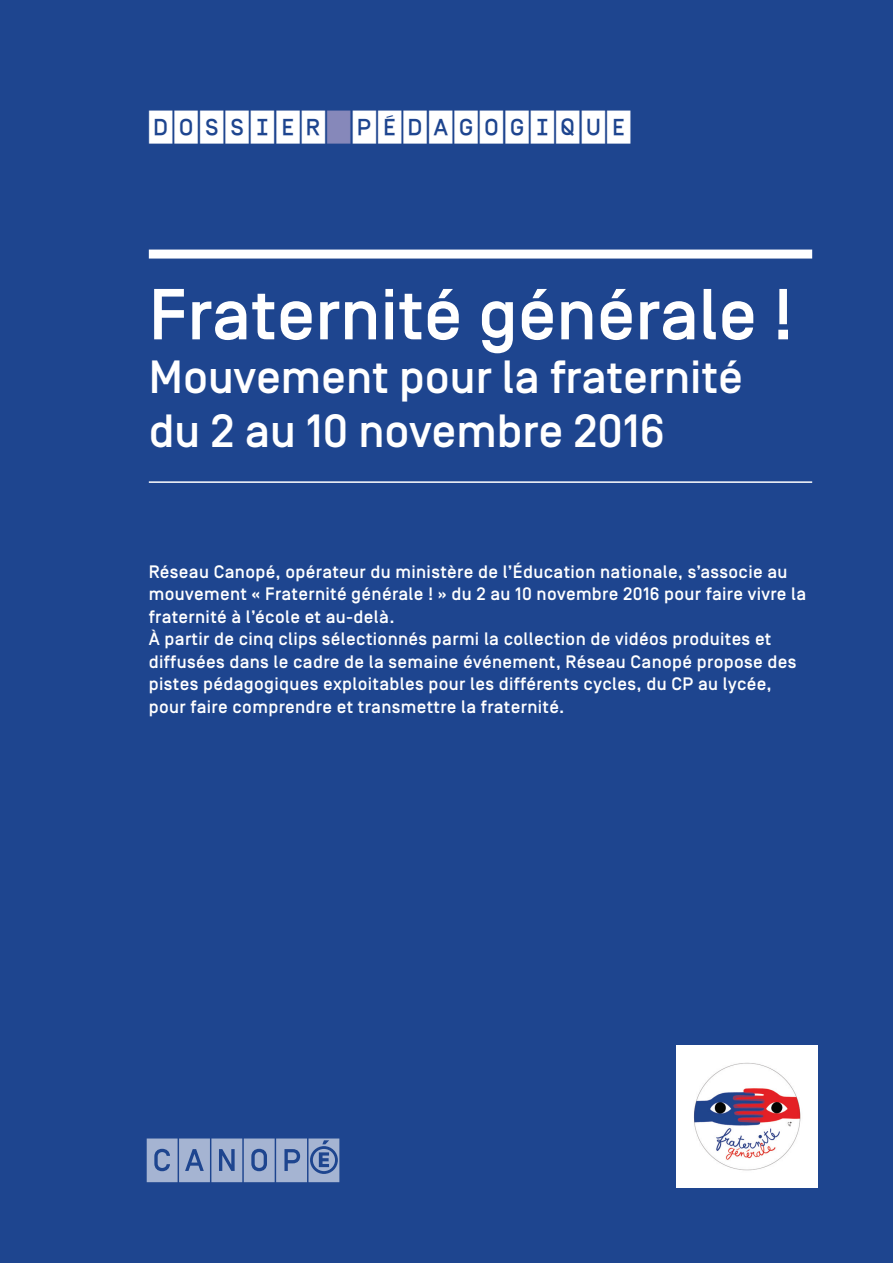
<style>
.page{position:relative;width:893px;height:1263px;background:#1e458f}
.page>*{position:absolute;margin:0;border:0;box-sizing:border-box;transform-origin:0 0}
.t1{font:500 72px "Simplon BP";color:#fff}
.t2{font:500 46.5px/54px "Simplon BP";color:#fff}
.t3{font:500 33px "Simplon CNDP";letter-spacing:.04em;color:#fff}
.t4{font:500 18px/22.5px "Simplon BP";letter-spacing:.02em;color:#fff}
</style>
<div class="page">
<svg style="left:147px;top:1138px;width:192px;height:44px;background:#8a9ec4"></svg>
<div style="left:149px;top:250px;width:663px;height:9px;background:#fff"></div>
<hr style="left:149px;top:481px;width:663px;height:2px;background:#fff">
<img style="left:676px;top:1046px;width:142px;height:141px">
<h3 class="t3" style="left:149px;top:111px;width:484px">DOSSIER PÉDAGOGIQUE</h3>
<h1 class="t1" style="left:149px;top:273px;width:646px">Fraternité générale !</h1>
<h2 class="t2" style="left:149px;top:351px;width:596px">Mouvement pour la fraternité du 2 au 10 novembre 2016</h2>
<p class="t4" style="left:149px;top:561px;width:659px">Réseau Canopé, opérateur du ministère de l’Éducation nationale, s’associe au mouvement « Fraternité générale ! » du 2 au 10 novembre 2016 pour faire vivre la fraternité à l’école et au-delà.<br>À partir de cinq clips sélectionnés parmi la collection de vidéos produites et diffusées dans le cadre de la semaine événement, Réseau Canopé propose des pistes pédagogiques exploitables pour les différents cycles, du CP au lycée, pour faire comprendre et transmettre la fraternité.</p>
</div>
